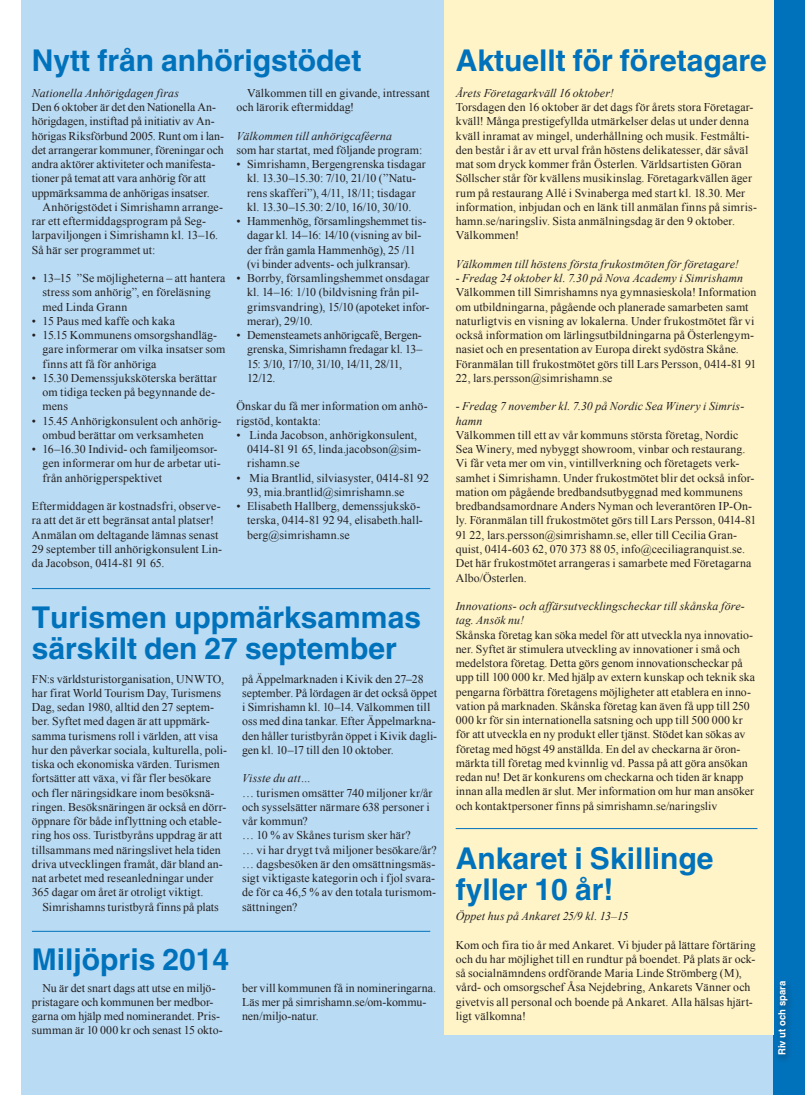
<style>
.page{position:relative;width:805px;height:1095px;background:#fff}
.page>*{position:absolute;margin:0;border:0;box-sizing:border-box;transform-origin:0 0}
.t1{font:700 30px/31.2px "Helvetica LT Std";color:#0072bc}
.t2{font:11.88px/14.2px "Times New Roman";letter-spacing:.005em;color:#231f20}
.t3{font:italic 11.88px/14.2px "Times New Roman";letter-spacing:.01em;color:#231f20}
.t4{font:700 9.88px "Helvetica LT Std";color:#fff;scale:.96 1}
</style>
<div class="page">
<div style="left:21px;top:0;width:783px;height:1095px;background:#b9dbf3"></div>
<div style="left:773px;top:0;width:31px;height:1095px;background:#0072bc"></div>
<div style="left:773px;top:978px;width:22px;height:86px;background:#231f20;opacity:.55"></div>
<div style="left:444px;top:0;width:329px;height:1035px;background:#fef4c8"></div>
<hr style="left:32px;top:588px;width:398px;height:1px;background:#0072bc">
<hr style="left:455px;top:828px;width:302px;height:1px;background:#0072bc">
<hr style="left:32px;top:931px;width:398px;height:1px;background:#0072bc">
<h1 class="t1" style="left:32px;top:45px;width:331px">Nytt från anhörigstödet</h1>
<h1 class="t1" style="left:455px;top:45px;width:312px">Aktuellt för företagare</h1>
<p class="t3" style="left:32px;top:86px;width:149px">Nationella Anhörigdagen firas</p>
<p class="t2" style="left:32px;top:100px;width:194px">Den 6 oktober är det den Nationella An&shy;hörigdagen, instiftad på initiativ av An&shy;hörigas Riksförbund 2005. Runt om i lan&shy;det arrangerar kommuner, föreningar och andra aktörer aktiviteter och manifesta&shy;tioner på temat att vara anhörig för att uppmärksamma de anhörigas insatser.</p>
<p class="t2" style="left:32px;top:200px;width:193px;text-indent:11px">Anhörigstödet i Simrishamn arrange&shy;rar ett eftermiddagsprogram på Seg&shy;larpaviljongen i Simrishamn kl. 13–16.<br>Så här ser programmet ut:</p>
<p class="t2" style="left:43px;top:271px;width:184px;text-indent:-11px">• 13–15 ”Se möjligheterna – att hantera stress som anhörig”, en föreläsning med Linda Grann</p>
<p class="t2" style="left:32px;top:314px;width:144px">• 15 Paus med kaffe och kaka</p>
<p class="t2" style="left:43px;top:328px;width:184px;text-indent:-11px">• 15.15 Kommunens omsorgshandläg&shy;gare informerar om vilka insatser som finns att få för anhöriga</p>
<p class="t2" style="left:43px;top:371px;width:176px;text-indent:-11px">• 15.30 Demenssjuksköterska berättar om tidiga tecken på begynnande de&shy;mens</p>
<p class="t2" style="left:43px;top:413px;width:180px;text-indent:-11px">• 15.45 Anhörigkonsulent och anhörig&shy;ombud berättar om verksamheten</p>
<p class="t2" style="left:43px;top:442px;width:180px;text-indent:-11px">• 16–16.30 Individ- och familjeomsor&shy;gen informerar om hur de arbetar uti&shy;från anhörigperspektivet</p>
<p class="t2" style="left:32px;top:499px;width:192px">Eftermiddagen är kostnadsfri, observe&shy;ra att det är ett begränsat antal platser!<br>Anmälan om deltagande lämnas senast 29 september till anhörigkonsulent Lin&shy;da Jacobson, 0414-81 91 65.</p>
<p class="t2" style="left:236px;top:86px;width:195px;text-indent:11px">Välkommen till en givande, intressant och lärorik eftermiddag!</p>
<p class="t3" style="left:236px;top:128px;width:157px">Välkommen till anhörigcaféerna</p>
<p class="t2" style="left:236px;top:143px;width:187px">som har startat, med följande program:</p>
<p class="t2" style="left:236px;top:157px;width:191px;text-align:center">• Simrishamn, Bergengrenska tisdagar kl. 13.30–15.30: 7/10, 21/10 (”Natu&shy;rens skafferi”), 4/11, 18/11; tisdagar<br>kl. 13.30–15.30: 2/10, 16/10, 30/10.</p>
<p class="t2" style="left:236px;top:214px;width:191px;text-align:center">• Hammenhög, församlingshemmet tis&shy;dagar kl. 14–16: 14/10 (visning av bil&shy;der från gamla Hammenhög), 25 /11<br>(vi binder advents- och julkransar).</p>
<p class="t2" style="left:247px;top:271px;width:184px;text-indent:-11px">• Borrby, församlingshemmet onsdagar kl. 14–16: 1/10 (bildvisning från pil&shy;grimsvandring), 15/10 (apoteket infor&shy;merar), 29/10.</p>
<p class="t2" style="left:247px;top:328px;width:177px;text-indent:-11px">• Demensteamets anhörigcafé, Bergen&shy;grenska, Simrishamn fredagar kl. 13–<br>15: 3/10, 17/10, 31/10, 14/11, 28/11,<br>12/12.</p>
<p class="t2" style="left:236px;top:399px;width:193px">Önskar du få mer information om anhö&shy;rigstöd, kontakta:</p>
<p class="t2" style="left:247px;top:428px;width:175px;text-indent:-11px">• Linda Jacobson, anhörigkonsulent,<br>0414-81 91 65, linda.jacobson@sim&shy;rishamn.se</p>
<p class="t2" style="left:247px;top:470px;width:183px;text-indent:-11px">• Mia Brantlid, silviasyster, 0414-81 92<br>93, mia.brantlid@simrishamn.se</p>
<p class="t2" style="left:247px;top:499px;width:177px;text-indent:-11px">• Elisabeth Hallberg, demenssjukskö&shy;terska, 0414-81 92 94, elisabeth.hall&shy;berg@simrishamn.se</p>
<h1 class="t1" style="left:32px;top:601px;width:390px">Turismen uppmärksammas särskilt den 27 september</h1>
<p class="t2" style="left:32px;top:671px;width:197px">FN:s världsturistorganisation, UNWTO, har firat World Tourism Day, Turismens Dag, sedan 1980, alltid den 27 septem&shy;ber. Syftet med dagen är att uppmärk&shy;samma turismens roll i världen, att visa hur den påverkar sociala, kulturella, poli&shy;tiska och ekonomiska värden. Turismen fortsätter att växa, vi får fler besökare och fler näringsidkare inom besöksnä&shy;ringen. Besöksnäringen är också en dörr&shy;öppnare för både inflyttning och etable&shy;ring hos oss. Turistbyråns uppdrag är att tillsammans med näringslivet hela tiden driva utvecklingen framåt, där bland an&shy;nat arbetet med reseanledningar under 365 dagar om året är otroligt viktigt.</p>
<p class="t2" style="left:43px;top:899px;width:178px">Simrishamns turistbyrå finns på plats</p>
<p class="t2" style="left:242px;top:671px;width:196px">på Äppelmarknaden i Kivik den 27–28 september. På lördagen är det också öppet i Simrishamn kl. 10–14. Välkommen till oss med dina tankar. Efter Äppelmarkna&shy;den håller turistbyrån öppet i Kivik dagli&shy;gen kl. 10–17 till den 10 oktober.</p>
<p class="t3" style="left:242px;top:771px;width:70px">Visste du att…</p>
<p class="t2" style="left:242px;top:785px;width:196px">… turismen omsätter 740 miljoner kr/år och sysselsätter närmare 638 personer i vår kommun?<br>… 10 % av Skånes turism sker här?<br>… vi har drygt två miljoner besökare/år? … dagsbesöken är den omsättningsmäs&shy;sigt viktigaste kategorin och i fjol svara&shy;de för ca 46,5 % av den totala turismom&shy;sättningen?</p>
<h1 class="t1" style="left:32px;top:943px;width:199px">Miljöpris 2014</h1>
<p class="t2" style="left:32px;top:980px;width:192px;text-indent:11px">Nu är det snart dags att utse en miljö&shy;pristagare och kommunen ber medbor&shy;garna om hjälp med nominerandet. Pris&shy;summan är 10 000 kr och senast 15 okto-</p>
<p class="t2" style="left:242px;top:980px;width:195px">ber vill kommunen få in nomineringarna.<br>Läs mer på simrishamn.se/om-kommu&shy;nen/miljo-natur.</p>
<p class="t3" style="left:455px;top:86px;width:159px">Årets Företagarkväll 16 oktober!</p>
<p class="t2" style="left:455px;top:100px;width:303px">Torsdagen den 16 oktober är det dags för årets stora Företagar&shy;kväll! Många prestigefyllda utmärkelser delas ut under denna kväll inramat av mingel, underhållning och musik. Festmålti&shy;den består i år av ett urval från höstens delikatesser, där såväl mat som dryck kommer från Österlen. Världsartisten Göran Söllscher står för kvällens musikinslag. Företagarkvällen äger rum på restaurang Allé i Svinaberga med start kl. 18.30. Mer information, inbjudan och en länk till anmälan finns på simris&shy;hamn.se/naringsliv. Sista anmälningsdag är den 9 oktober.<br>Välkommen!</p>
<p class="t3" style="left:455px;top:257px;width:284px">Välkommen till höstens första frukostmöten för företagare!</p>
<p class="t3" style="left:455px;top:271px;width:289px">- Fredag 24 oktober kl. 7.30 på Nova Academy i Simrishamn</p>
<p class="t2" style="left:455px;top:285px;width:302px">Välkommen till Simrishamns nya gymnasieskola! Information om utbildningarna, pågående och planerade samarbeten samt naturligtvis en visning av lokalerna. Under frukostmötet får vi också information om lärlingsutbildningarna på Österlengym&shy;nasiet och en presentation av Europa direkt sydöstra Skåne.<br>Föranmälan till frukostmötet görs till Lars Persson, 0414-81 91<br>22, lars.persson@simrishamn.se</p>
<p class="t3" style="left:455px;top:399px;width:290px">- Fredag 7 november kl. 7.30 på Nordic Sea Winery i Simris&shy;hamn</p>
<p class="t2" style="left:455px;top:428px;width:302px">Välkommen till ett av vår kommuns största företag, Nordic Sea Winery, med nybyggt showroom, vinbar och restaurang.<br>Vi får veta mer om vin, vintillverkning och företagets verk&shy;samhet i Simrishamn. Under frukostmötet blir det också infor&shy;mation om pågående bredbandsutbyggnad med kommunens bredbandsamordnare Anders Nyman och leverantören IP-On&shy;ly. Föranmälan till frukostmötet görs till Lars Persson, 0414-81<br>91 22, lars.persson@simrishamn.se, eller till Cecilia Gran&shy;quist, 0414-603 62, 070 373 88 05, info@ceciliagranquist.se.<br>Det här frukostmötet arrangeras i samarbete med Företagarna Albo/Österlen.</p>
<p class="t3" style="left:455px;top:599px;width:290px">Innovations- och affärsutvecklingscheckar till skånska före&shy;tag. Ansök nu!</p>
<p class="t2" style="left:455px;top:627px;width:301px">Skånska företag kan söka medel för att utveckla nya innovatio&shy;ner. Syftet är stimulera utveckling av innovationer i små och medelstora företag. Detta görs genom innovationscheckar på upp till 100 000 kr. Med hjälp av extern kunskap och teknik ska pengarna förbättra företagens möjligheter att etablera en inno&shy;vation på marknaden. Skånska företag kan även få upp till 250<br>000 kr för sin internationella satsning och upp till 500 000 kr för att utveckla en ny produkt eller tjänst. Stödet kan sökas av företag med högst 49 anställda. En del av checkarna är öron&shy;märkta till företag med kvinnlig vd. Passa på att göra ansökan redan nu! Det är konkurens om checkarna och tiden är knapp innan alla medlen är slut. Mer information om hur man ansöker och kontaktpersoner finns på simrishamn.se/naringsliv</p>
<h1 class="t1" style="left:455px;top:842px;width:259px">Ankaret i Skillinge fyller 10 år!</h1>
<p class="t3" style="left:455px;top:909px;width:174px">Öppet hus på Ankaret 25/9 kl. 13–15</p>
<p class="t2" style="left:455px;top:937px;width:301px">Kom och fira tio år med Ankaret. Vi bjuder på lättare förtäring och du har möjlighet till en rundtur på boendet. På plats är ock&shy;så socialnämndens ordförande Maria Linde Strömberg (M), vård- och omsorgschef Åsa Nejdebring, Ankarets Vänner och givetvis all personal och boende på Ankaret. Alla hälsas hjärt&shy;ligt välkomna!</p>
<p class="t4" style="left:775px;top:1055px;width:79px;rotate:-90deg">Riv ut och spara</p>
</div>
